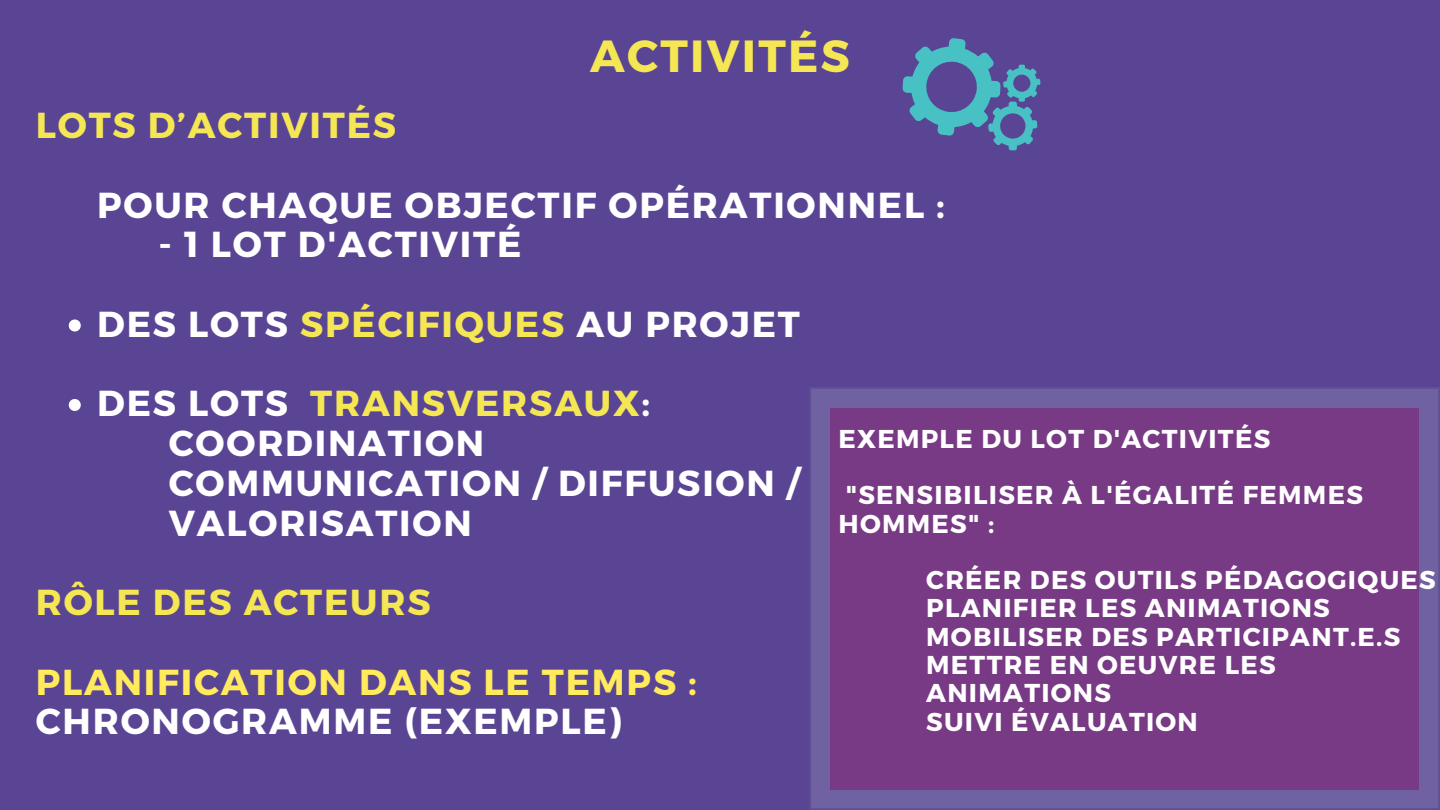
<style>
.page{position:relative;width:1440px;height:810px;background:#5a4594}
.page>*{position:absolute;margin:0;border:0;box-sizing:border-box;transform-origin:0 0}
.t1{font:700 45px "Montserrat";letter-spacing:.05em;color:#f5e753}
.t2{font:700 36.1px "Montserrat";letter-spacing:.05em;color:#fff}
.t3{font:700 36.1px "Montserrat";letter-spacing:.05em;color:#f5e753}
.t4{font:700 36.1px "Montserrat";letter-spacing:.05em;color:#ffeb5b}
.t5{font:700 25.8px/28.3px "Montserrat";letter-spacing:.05em;color:#fff}
.s1{color:#f5e753}
.s2{color:#fff}
</style>
<div class="page">
<svg style="left:69px;top:320px;width:12px;height:12px"></svg>
<svg style="left:69px;top:399px;width:12px;height:12px"></svg>
<svg style="left:810px;top:387px;width:630px;height:423px;fill:#7061a2"></svg>
<div style="left:830px;top:408px;width:589px;height:381px;background:#783985"></div>
<svg style="left:903px;top:38px;width:138px;height:112px"></svg>
<p class="t3" style="left:36px;top:102px;width:362px">LOTS D’ACTIVITÉS</p>
<p class="t1" style="left:590px;top:27px;width:261px">ACTIVITÉS</p>
<p class="t2" style="left:97px;top:181px;width:849px">POUR CHAQUE OBJECTIF OPÉRATIONNEL :</p>
<p class="t2" style="left:159px;top:221px;width:364px">- 1 LOT D'ACTIVITÉ</p>
<p class="t2" style="left:97px;top:300px;width:704px">DES LOTS <span class="s1">SPÉCIFIQUES</span> AU PROJET</p>
<p class="t3" style="left:97px;top:380px;width:554px"><span class="s2">DES LOTS</span> TRANSVERSAUX<span class="s2">:</span></p>
<p class="t2" style="left:169px;top:420px;width:317px">COORDINATION</p>
<p class="t2" style="left:169px;top:459px;width:632px">COMMUNICATION / DIFFUSION /</p>
<p class="t2" style="left:169px;top:499px;width:305px">VALORISATION</p>
<p class="t3" style="left:36px;top:579px;width:396px">RÔLE DES ACTEURS</p>
<p class="t4" style="left:36px;top:658px;width:663px">PLANIFICATION DANS LE TEMPS :</p>
<p class="t2" style="left:36px;top:698px;width:587px">CHRONOGRAMME (EXEMPLE)</p>
<p class="t5" style="left:838px;top:423px;width:433px">EXEMPLE DU LOT D'ACTIVITÉS</p>
<p class="t5" style="left:838px;top:480px;width:526px">"SENSIBILISER À L'ÉGALITÉ FEMMES<br>HOMMES" :</p>
<p class="t5" style="left:926px;top:565px;width:511px">CRÉER DES OUTILS PÉDAGOGIQUES</p>
<p class="t5" style="left:926px;top:593px;width:405px">PLANIFIER LES ANIMATIONS</p>
<p class="t5" style="left:926px;top:621px;width:476px">MOBILISER DES PARTICIPANT.E.S</p>
<p class="t5" style="left:926px;top:649px;width:351px">METTRE EN OEUVRE LES<br>ANIMATIONS</p>
<p class="t5" style="left:926px;top:706px;width:273px">SUIVI ÉVALUATION</p>
</div>
